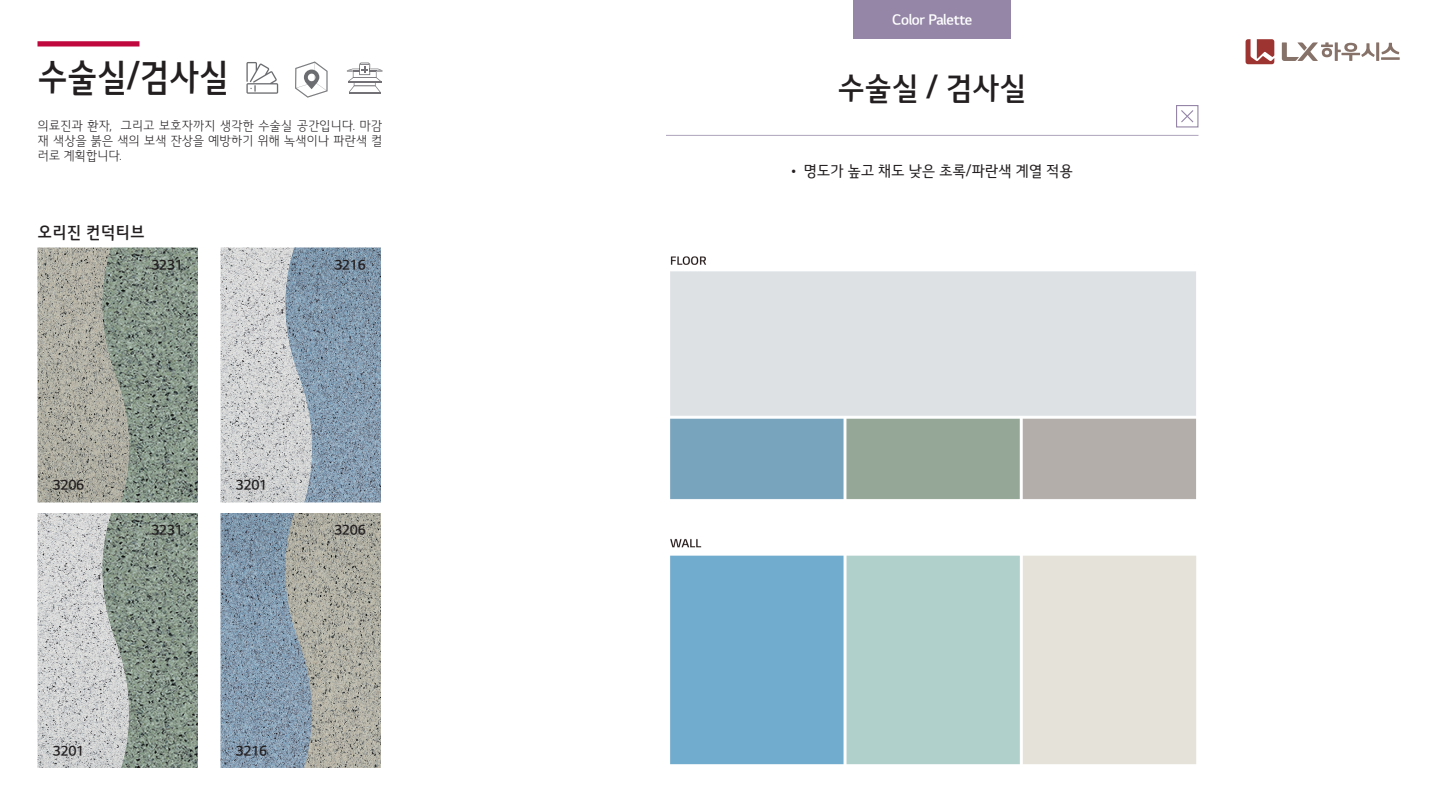
<style>
.page{position:relative;width:1440px;height:810px;background:#fff}
.page>*{position:absolute;margin:0;border:0;box-sizing:border-box;transform-origin:0 0}
.t1{font:36px "LG Sm Haotf TSB";letter-spacing:-.02em;color:#231f20;scale:.9 1}
.t2{font:30px "LG Sm Haotf TSB";letter-spacing:-.02em;color:#231f20}
.t3{font:16.5px "LG Sm Haotf TSB";color:#231f20;scale:.95 1}
.t4{font:15px "LG Sm Haotf TR";letter-spacing:-.02em;color:#231f20}
.t5{font:14.25px "LG Sm Haotf TSB";letter-spacing:-.02em;color:#fff}
.t6{font:13.5px "LG Sm Haotf TSB";letter-spacing:-.02em;color:#231f20}
.t7{font:12.75px/15px "LG Sm Haotf TL";letter-spacing:-.02em;color:#231f20;text-align:justify}
</style>
<div class="page">
<img style="left:670px;top:256px;width:526px;height:509px">
<div style="left:854px;top:0;width:157px;height:39px;background:#9586a7"></div>
<hr style="left:666px;top:135px;width:532px;height:1px;background:#afa3bc">
<div style="left:1176px;top:105px;width:22px;height:23px;border:1px solid #9586a7"></div>
<svg style="left:1181px;top:110px;width:13px;height:13px"></svg>
<img style="left:130px;top:248px;width:68px;height:254px">
<img style="left:38px;top:248px;width:92px;height:254px">
<img style="left:130px;top:513px;width:68px;height:255px">
<img style="left:38px;top:513px;width:92px;height:255px">
<img style="left:313px;top:248px;width:68px;height:254px">
<img style="left:220px;top:248px;width:93px;height:254px">
<img style="left:313px;top:513px;width:68px;height:255px">
<img style="left:220px;top:513px;width:93px;height:255px">
<div style="left:38px;top:41px;width:102px;height:5px;background:#c0073e"></div>
<svg style="left:295px;top:61px;width:33px;height:37px"></svg>
<svg style="left:246px;top:62px;width:32px;height:32px"></svg>
<hr style="left:349px;top:92px;width:32px;height:1px;background:#737175">
<svg style="left:347px;top:63px;width:36px;height:29px"></svg>
<hr style="left:1381px;top:57px;width:19px;height:3px;background:#877269">
<svg style="left:1381px;top:43px;width:18px;height:11px"></svg>
<hr style="left:1376px;top:42px;width:3px;height:19px;background:#877269">
<svg style="left:1282px;top:42px;width:93px;height:19px"></svg>
<svg style="left:1246px;top:39px;width:28px;height:25px"></svg>
<h1 class="t1" style="left:38px;top:58px;width:214px">수술실/검사실</h1>
<p class="t7" style="left:38px;top:119px;width:347px">의료진과 환자, 그리고 보호자까지 생각한 수술실 공간입니다. 마감 재 색상을 붉은 색의 보색 잔상을 예방하기 위해 녹색이나 파란색 컬 러로 계획합니다.</p>
<p class="t3" style="left:38px;top:224px;width:114px">오리진 컨덕티브</p>
<p class="t6" style="left:334px;top:258px;width:33px">3216</p>
<p class="t6" style="left:151px;top:258px;width:33px">1 5</p>
<p class="t6" style="left:334px;top:258px;width:33px">1 35</p>
<p class="t6" style="left:151px;top:258px;width:33px">3231</p>
<p class="t6" style="left:52px;top:479px;width:33px">3206</p>
<p class="t6" style="left:151px;top:524px;width:33px">3231</p>
<p class="t6" style="left:235px;top:479px;width:33px">3201</p>
<p class="t6" style="left:334px;top:524px;width:33px">3206</p>
<p class="t6" style="left:52px;top:744px;width:33px">3201</p>
<p class="t6" style="left:235px;top:744px;width:33px">3216</p>
<p class="t5" style="left:892px;top:13px;width:82px">Color Palette</p>
<h2 class="t2" style="left:838px;top:72px;width:191px">수술실 / 검사실</h2>
<p class="t4" style="left:791px;top:163px;width:283px">• 명도가 높고 채도 낮은 초록/파란색 계열 적용</p>
</div>
